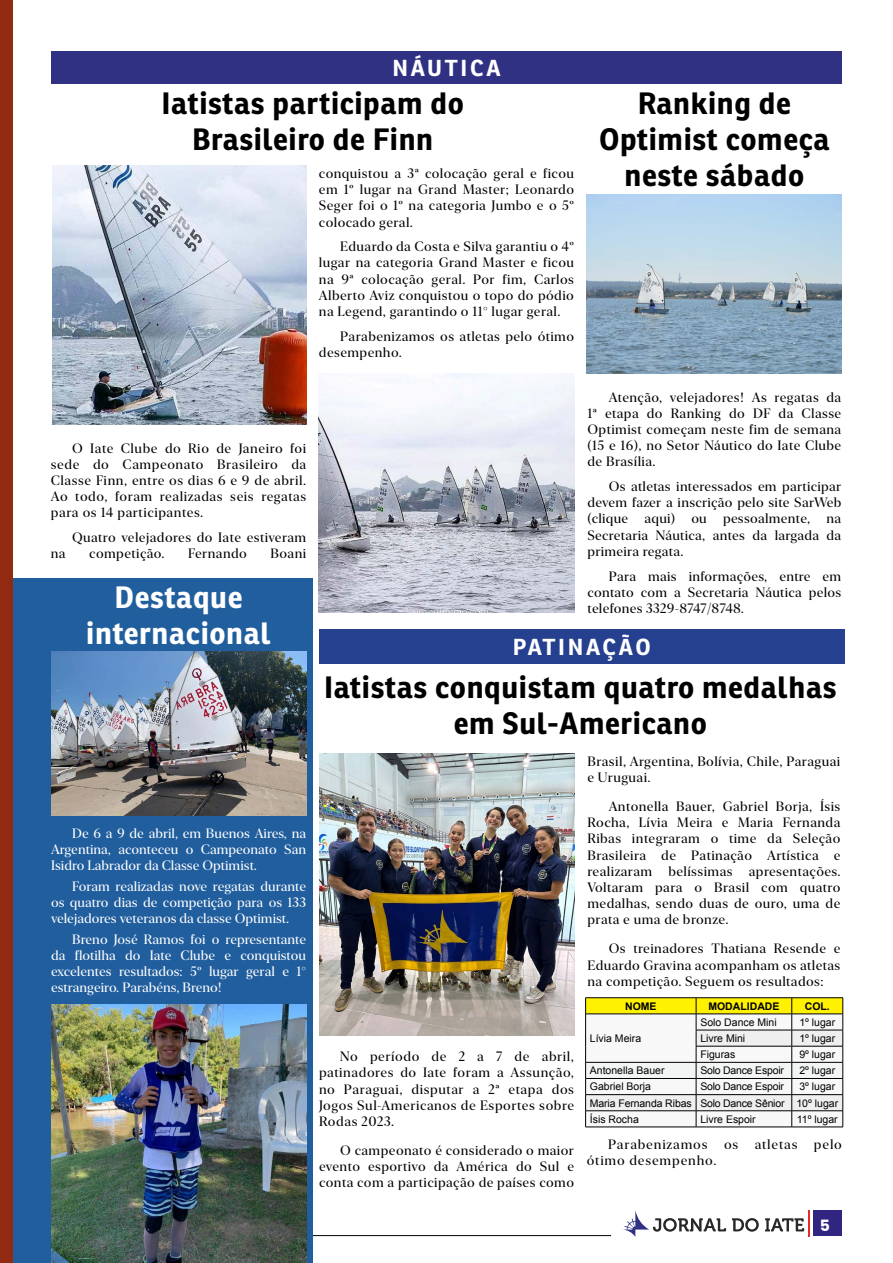
<style>
.page{position:relative;width:893px;height:1263px;background:#fff}
.page>*{position:absolute;margin:0;border:0;box-sizing:border-box;transform-origin:0 0}
.t1{font:700 30px/36px "Ronnia";letter-spacing:.02em;color:#000;text-align:center}
.t2{font:700 30px/36px "Ronnia";letter-spacing:.02em;color:#fff;text-align:center}
.t3{font:700 22.5px "Ronnia";letter-spacing:.12em;color:#fff}
.t4{font:700 15.6px "Poppins";color:#fff}
.t5{font:13.5px/16.2px "New York Extra Large";letter-spacing:.03em;color:#000;text-align:justify}
.t6{font:13.5px/16.2px "New York Extra Large";color:#fff;text-align:justify}
.t7{font:13.5px/16.2px "New York Extra Large";letter-spacing:.06em;color:#000}
.t8{font:10.5px/16.2px "Arial";color:#000}
.t9{font:10.5px "Arial";letter-spacing:-.02em;color:#000}
.t10{font:700 10.5px "Arial";color:#000}
</style>
<div class="page">
<div style="left:814px;top:1210px;width:28px;height:25px;background:#302682"></div>
<svg style="left:623px;top:1210px;width:187px;height:27px"></svg>
<hr style="left:57px;top:1235px;width:554px;height:1px;background:#000">
<div style="left:0;top:0;width:13px;height:1263px;background:#922911"></div>
<div style="left:13px;top:578px;width:300px;height:685px;background:#215e9e"></div>
<div style="left:51px;top:51px;width:791px;height:32px;background:#313183"></div>
<img style="left:52px;top:165px;width:254px;height:259px">
<img style="left:319px;top:374px;width:256px;height:239px">
<img style="left:587px;top:195px;width:255px;height:179px">
<img style="left:51px;top:652px;width:255px;height:163px">
<img style="left:51px;top:1004px;width:255px;height:259px">
<div style="left:319px;top:629px;width:525px;height:35px;background:#25408f"></div>
<img style="left:319px;top:753px;width:255px;height:283px">
<hr style="left:585px;top:997px;width:111px;height:1px;background:#000">
<hr style="left:696px;top:997px;width:96px;height:1px;background:#000">
<hr style="left:792px;top:997px;width:51px;height:1px;background:#000">
<svg style="left:585px;top:998px;width:258px;height:129px"></svg>
<hr style="left:585px;top:1127px;width:111px;height:1px;background:#000">
<hr style="left:696px;top:1127px;width:96px;height:1px;background:#000">
<hr style="left:792px;top:1127px;width:51px;height:1px;background:#000">
<h2 class="t3" style="left:392px;top:53px;width:110px">NÁUTICA</h2>
<h1 class="t1" style="left:162px;top:85px;width:304px">Iatistas participam do<br>Brasileiro de Finn</h1>
<h1 class="t1" style="left:599px;top:85px;width:232px">Ranking de<br>Optimist começa neste sábado</h1>
<p class="t5" style="left:319px;top:165px;width:257px">conquistou a 3ª colocação geral e ficou em 1º lugar na Grand Master; Leonardo Seger foi o 1º na categoria Jumbo e o 5º colocado geral.</p>
<p class="t5" style="left:319px;top:238px;width:257px;text-indent:21px">Eduardo da Costa e Silva garantiu o 4º lugar na categoria Grand Master e ficou na 9ª colocação geral. Por fim, Carlos Alberto Aviz conquistou o topo do pódio na Legend, garantindo o 11° lugar geral.</p>
<p class="t5" style="left:319px;top:328px;width:257px;text-indent:21px">Parabenizamos os atletas pelo ótimo desempenho.</p>
<p class="t5" style="left:51px;top:440px;width:257px;text-indent:21px">O Iate Clube do Rio de Janeiro foi sede do Campeonato Brasileiro da Classe Finn, entre os dias 6 e 9 de abril.<br>Ao todo, foram realizadas seis regatas para os 14 participantes.</p>
<p class="t5" style="left:72px;top:529px;width:236px">Quatro velejadores do Iate estiveram</p>
<p class="t5" style="left:51px;top:546px;width:16px">na</p>
<p class="t5" style="left:89px;top:546px;width:77px">competição.</p>
<p class="t5" style="left:188px;top:546px;width:60px">Fernando</p>
<p class="t5" style="left:271px;top:546px;width:37px">Boani</p>
<h1 class="t2" style="left:86px;top:579px;width:186px">Destaque internacional</h1>
<p class="t6" style="left:51px;top:825px;width:257px;text-indent:21px">De 6 a 9 de abril, em Buenos Aires, na Argentina, aconteceu o Campeonato San Isidro Labrador da Classe Optimist.</p>
<p class="t6" style="left:51px;top:878px;width:257px;text-indent:21px">Foram realizadas nove regatas durante os quatro dias de competição para os 133 velejadores veteranos da classe Optimist.</p>
<p class="t6" style="left:51px;top:931px;width:257px;text-indent:21px">Breno José Ramos foi o representante da flotilha do Iate Clube e conquistou excelentes resultados: 5º lugar geral e 1° estrangeiro. Parabéns, Breno!</p>
<p class="t5" style="left:587px;top:389px;width:255px;text-indent:21px">Atenção, velejadores! As regatas da 1ª etapa do Ranking do DF da Classe Optimist começam neste fim de semana (15 e 16), no Setor Náutico do Iate Clube de Brasília.</p>
<p class="t5" style="left:587px;top:478px;width:255px;text-indent:21px">Os atletas interessados em participar devem fazer a inscrição pelo site SarWeb (clique aqui) ou pessoalmente, na Secretaria Náutica, antes da largada da primeira regata.</p>
<p class="t5" style="left:587px;top:568px;width:255px;text-indent:21px">Para mais informações, entre em contato com a Secretaria Náutica pelos telefones 3329-8747/8748.</p>
<h2 class="t3" style="left:513px;top:632px;width:139px">PATINAÇÃO</h2>
<h1 class="t1" style="left:324px;top:669px;width:514px">Iatistas conquistam quatro medalhas em Sul-Americano</h1>
<p class="t5" style="left:319px;top:1048px;width:257px;text-indent:21px">No período de 2 a 7 de abril, patinadores do Iate foram a Assunção, no Paraguai, disputar a 2ª etapa dos Jogos Sul-Americanos de Esportes sobre Rodas 2023.</p>
<p class="t5" style="left:319px;top:1142px;width:257px;text-indent:21px">O campeonato é considerado o maior evento esportivo da América do Sul e conta com a participação de países como</p>
<p class="t5" style="left:587px;top:753px;width:254px">Brasil, Argentina, Bolívia, Chile, Paraguai e Uruguai.</p>
<p class="t5" style="left:587px;top:798px;width:254px;text-indent:21px">Antonella Bauer, Gabriel Borja, Ísis Rocha, Lívia Meira e Maria Fernanda Ribas integraram o time da Seleção Brasileira de Patinação Artística e realizaram belíssimas apresentações.<br>Voltaram para o Brasil com quatro medalhas, sendo duas de ouro, uma de prata e uma de bronze.</p>
<p class="t5" style="left:587px;top:941px;width:254px;text-indent:21px">Os treinadores Thatiana Resende e Eduardo Gravina acompanham os atletas na competição. Seguem os resultados:</p>
<p class="t10" style="left:625px;top:999px;width:33px">NOME</p>
<p class="t10" style="left:708px;top:999px;width:73px">MODALIDADE</p>
<p class="t10" style="left:805px;top:999px;width:27px">COL.</p>
<p class="t8" style="left:590px;top:1030px;width:53px">Lívia Meira</p>
<p class="t8" style="left:700px;top:1014px;width:78px">Solo Dance Mini</p>
<p class="t8" style="left:799px;top:1014px;width:37px">1º lugar</p>
<p class="t8" style="left:700px;top:1030px;width:46px">Livre Mini</p>
<p class="t8" style="left:799px;top:1030px;width:37px">1º lugar</p>
<p class="t8" style="left:700px;top:1046px;width:37px">Figuras</p>
<p class="t8" style="left:799px;top:1046px;width:37px">9º lugar</p>
<p class="t8" style="left:590px;top:1062px;width:76px">Antonella Bauer</p>
<p class="t9" style="left:700px;top:1064px;width:85px">Solo Dance Espoir</p>
<p class="t8" style="left:799px;top:1062px;width:37px">2º lugar</p>
<p class="t8" style="left:590px;top:1079px;width:63px">Gabriel Borja</p>
<p class="t9" style="left:700px;top:1080px;width:85px">Solo Dance Espoir</p>
<p class="t8" style="left:590px;top:1079px;width:250px;text-indent:209px">3º lugar<br>Maria Fernanda Ribas Solo Dance Sênior 10º lugar<br>Ísis Rocha</p>
<p class="t8" style="left:700px;top:1111px;width:57px">Livre Espoir</p>
<p class="t8" style="left:797px;top:1111px;width:42px">11º lugar</p>
<p class="t7" style="left:587px;top:1136px;width:257px;text-indent:21px">Parabenizamos os atletas pelo ótimo desempenho.</p>
<p class="t4" style="left:820px;top:1217px;width:12px">5</p>
</div>
